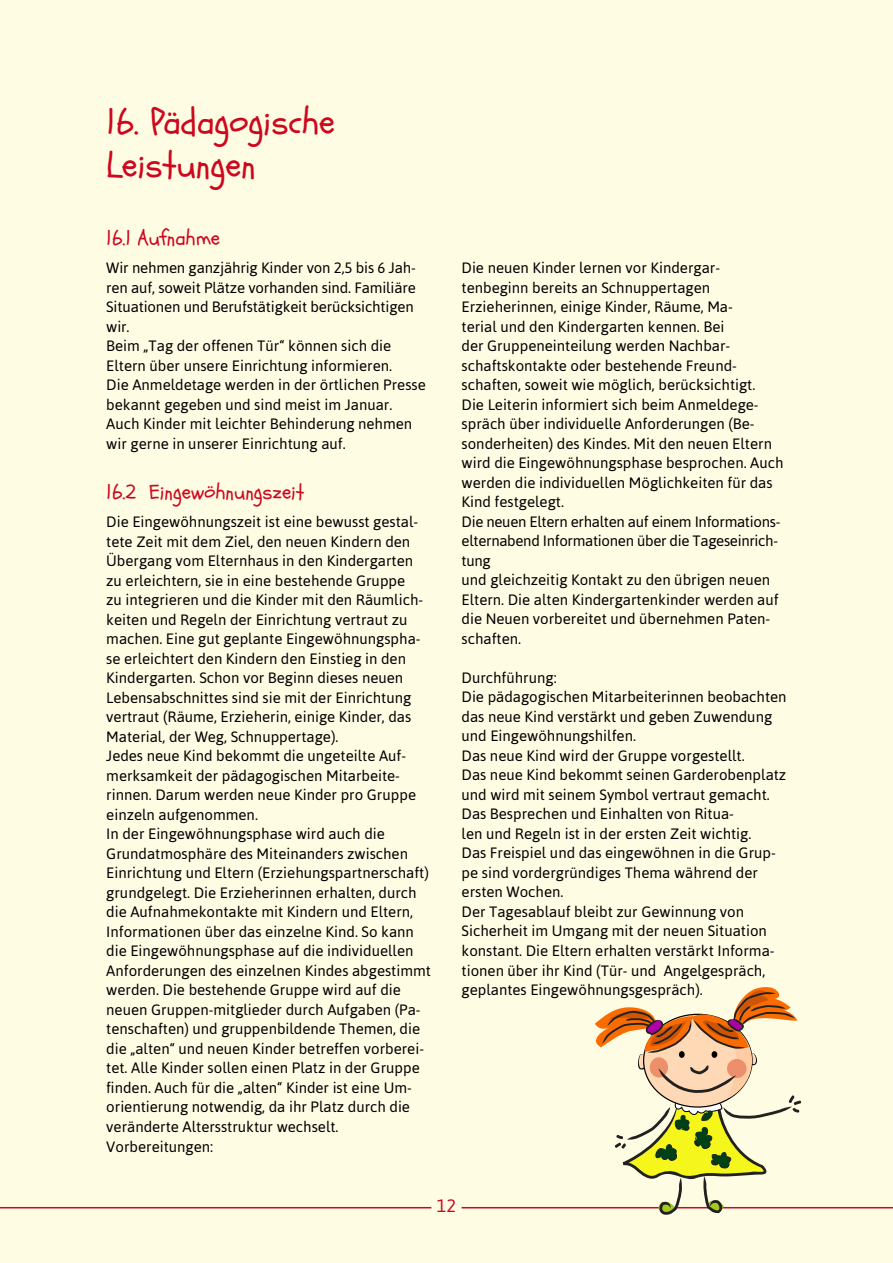
<style>
.page{position:relative;width:893px;height:1263px;background:#fffce4}
.page>*{position:absolute;margin:0;border:0;box-sizing:border-box;transform-origin:0 0}
.t1{font:36px/43.2px "Schoolbell";color:#cd071e}
.t2{font:21px "Schoolbell";color:#cd071e}
.t3{font:18px "Asap";color:#cd071e}
.t4{font:15px/19.5px "Asap";color:#000}
</style>
<div class="page">
<hr style="left:0;top:1207px;width:431px;height:1px;background:#cd071e">
<hr style="left:462px;top:1207px;width:431px;height:1px;background:#cd071e">
<svg style="left:588px;top:987px;width:213px;height:228px"></svg>
<h1 class="t1" style="left:106px;top:101px;width:230px">16. Pädagogische<br>Leistungen</h1>
<h2 class="t2" style="left:106px;top:224px;width:115px">16.1 Aufnahme</h2>
<p class="t4" style="left:106px;top:258px;width:321px">Wir nehmen ganzjährig Kinder von 2,5 bis 6 Jah&shy;ren auf, soweit Plätze vorhanden sind. Familiäre Situationen und Berufstätigkeit berücksichtigen wir.<br>Beim „Tag der offenen Tür“ können sich die Eltern über unsere Einrichtung informieren.<br>Die Anmeldetage werden in der örtlichen Presse bekannt gegeben und sind meist im Januar.<br>Auch Kinder mit leichter Behinderung nehmen wir gerne in unserer Einrichtung auf.</p>
<h2 class="t2" style="left:106px;top:478px;width:199px">16.2 Eingewöhnungszeit</h2>
<p class="t4" style="left:106px;top:512px;width:326px">Die Eingewöhnungszeit ist eine bewusst gestal&shy;tete Zeit mit dem Ziel, den neuen Kindern den Übergang vom Elternhaus in den Kindergarten zu erleichtern, sie in eine bestehende Gruppe<br>zu integrieren und die Kinder mit den Räumlich&shy;keiten und Regeln der Einrichtung vertraut zu machen. Eine gut geplante Eingewöhnungspha&shy;se erleichtert den Kindern den Einstieg in den Kindergarten. Schon vor Beginn dieses neuen Lebensabschnittes sind sie mit der Einrichtung vertraut (Räume, Erzieherin, einige Kinder, das Material, der Weg, Schnuppertage).<br>Jedes neue Kind bekommt die ungeteilte Auf&shy;merksamkeit der pädagogischen Mitarbeite&shy;rinnen. Darum werden neue Kinder pro Gruppe einzeln aufgenommen.<br>In der Eingewöhnungsphase wird auch die Grundatmosphäre des Miteinanders zwischen Einrichtung und Eltern (Erziehungspartnerschaft) grundgelegt. Die Erzieherinnen erhalten, durch die Aufnahmekontakte mit Kindern und Eltern, Informationen über das einzelne Kind. So kann die Eingewöhnungsphase auf die individuellen Anforderungen des einzelnen Kindes abgestimmt werden. Die bestehende Gruppe wird auf die neuen Gruppen-mitglieder durch Aufgaben (Pa&shy;tenschaften) und gruppenbildende Themen, die die „alten“ und neuen Kinder betreffen vorberei&shy;tet. Alle Kinder sollen einen Platz in der Gruppe finden. Auch für die „alten“ Kinder ist eine Um&shy;orientierung notwendig, da ihr Platz durch die veränderte Altersstruktur wechselt.<br>Vorbereitungen:</p>
<p class="t4" style="left:462px;top:258px;width:323px">Die neuen Kinder lernen vor Kindergar&shy;tenbeginn bereits an Schnuppertagen Erzieherinnen, einige Kinder, Räume, Ma-<br>terial und den Kindergarten kennen. Bei<br>der Gruppeneinteilung werden Nachbar&shy;schaftskontakte oder bestehende Freund&shy;schaften, soweit wie möglich, berücksichtigt.<br>Die Leiterin informiert sich beim Anmeldege&shy;spräch über individuelle Anforderungen (Be&shy;sonderheiten) des Kindes. Mit den neuen Eltern wird die Eingewöhnungsphase besprochen. Auch werden die individuellen Möglichkeiten für das Kind festgelegt.<br>Die neuen Eltern erhalten auf einem Informations&shy;elternabend Informationen über die Tageseinrich&shy;tung<br>und gleichzeitig Kontakt zu den übrigen neuen Eltern. Die alten Kindergartenkinder werden auf die Neuen vorbereitet und übernehmen Paten&shy;schaften.</p>
<p class="t4" style="left:462px;top:668px;width:327px">Durchführung:<br>Die pädagogischen Mitarbeiterinnen beobachten das neue Kind verstärkt und geben Zuwendung und Eingewöhnungshilfen.<br>Das neue Kind wird der Gruppe vorgestellt.<br>Das neue Kind bekommt seinen Garderobenplatz und wird mit seinem Symbol vertraut gemacht.<br>Das Besprechen und Einhalten von Ritua-<br>len und Regeln ist in der ersten Zeit wichtig.<br>Das Freispiel und das eingewöhnen in die Grup&shy;pe sind vordergründiges Thema während der ersten Wochen.<br>Der Tagesablauf bleibt zur Gewinnung von Sicherheit im Umgang mit der neuen Situation konstant. Die Eltern erhalten verstärkt Informa&shy;tionen über ihr Kind (Tür- und Angelgespräch, geplantes Eingewöhnungsgespräch).</p>
<p class="t3" style="left:437px;top:1195px;width:21px">12</p>
</div>
